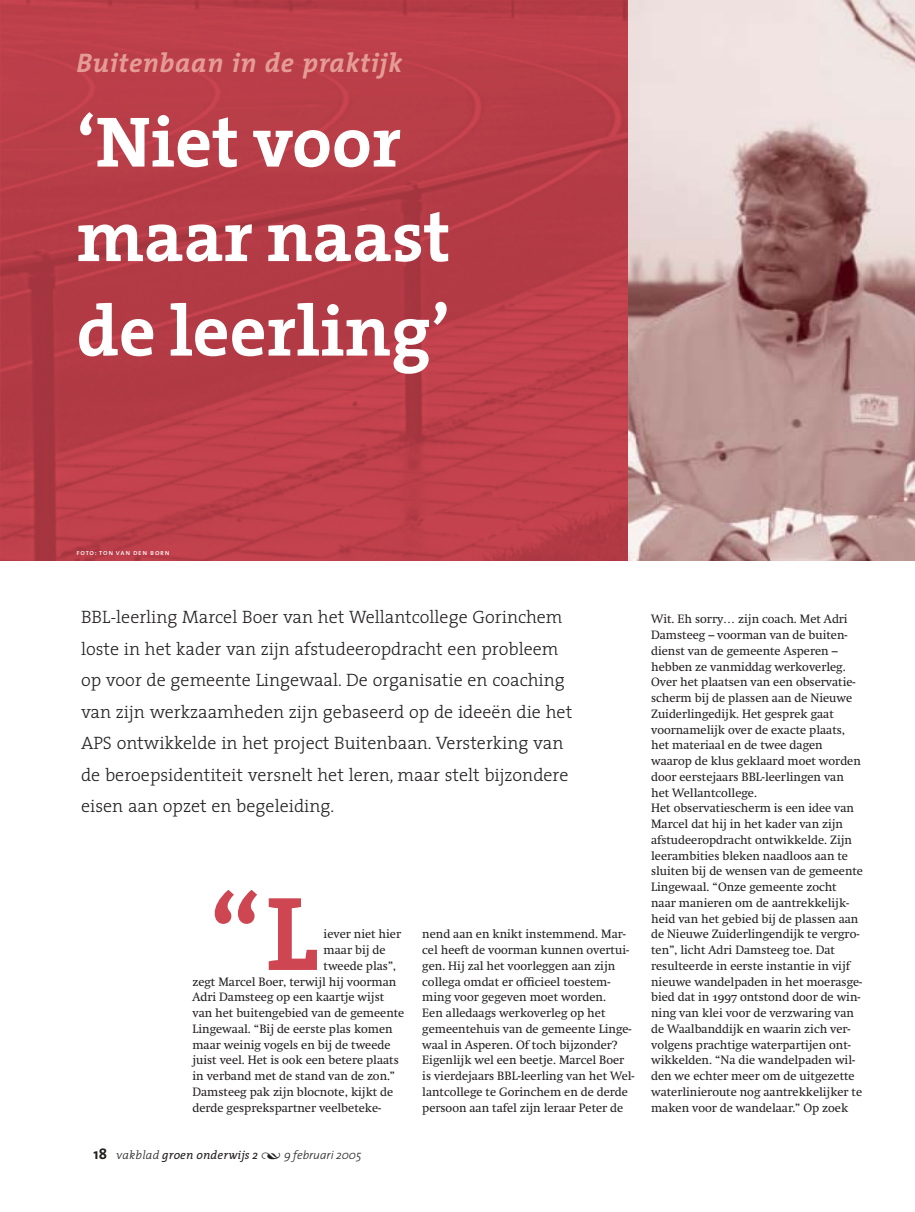
<style>
.page{position:relative;width:915px;height:1212px;background:#fff}
.page>*{position:absolute;margin:0;border:0;box-sizing:border-box;transform-origin:0 0}
.t1{font:700 106.05px "The Serif";color:#ce4652}
.t2{font:700 72px/94.5px "The Serif";color:#fff}
.t3{font:italic 700 27px "The Mix";letter-spacing:.025em;color:#e59b96}
.t4{font:300 18px/31.5px "The Serif";color:#231f1f}
.t5{font:12px/15.8px "Swift Special";color:#231f1f}
.t6{font:italic 12px "The Serif";letter-spacing:.015em;color:#231f1f}
.t7{font:7.5px "The Sans Caps";letter-spacing:.1em;color:#fff}
.s1{font-family:"The Sans";font-weight:700;font-style:normal;font-size:15px}
.s2{font-weight:300}
.s3{font-family:"The Serif Extra Light Expert";font-style:normal}
.s4{font-family:"The Sans";font-weight:300}
</style>
<div class="page">
<img style="left:0;top:0;width:628px;height:560px">
<img style="left:628px;top:0;width:286px;height:560px">
<h3 class="t3" style="left:77px;top:52px;width:327px">Buitenbaan in de praktijk</h3>
<h2 class="t2" style="left:77px;top:102px;width:375px">‘Niet voor maar naast de leerling’</h2>
<p class="t7" style="left:77px;top:548px;width:95px">foto: ton van den born</p>
<p class="t4" style="left:81px;top:603px;width:492px">BBL-leerling Marcel Boer van het Wellantcollege Gorinchem loste in het kader van zijn afstudeeropdracht een probleem op voor de gemeente Lingewaal. De organisatie en coaching van zijn werkzaamheden zijn gebaseerd op de ideeën die het APS ontwikkelde in het project Buitenbaan. Versterking van de beroepsidentiteit versnelt het leren, maar stelt bijzondere eisen aan opzet en begeleiding.</p>
<h1 class="t1" style="left:209px;top:896px;width:110px">“L</h1>
<p class="t5" style="left:323px;top:928px;width:79px">iever niet hier</p>
<p class="t5" style="left:323px;top:943px;width:63px">maar bij de</p>
<p class="t5" style="left:323px;top:959px;width:74px">tweede plas”,</p>
<p class="t5" style="left:192px;top:975px;width:205px">zegt Marcel Boer, terwijl hij voorman</p>
<p class="t5" style="left:192px;top:991px;width:193px">Adri Damsteeg op een kaartje wijst</p>
<p class="t5" style="left:192px;top:1006px;width:213px">van het buitengebied van de gemeente</p>
<p class="t5" style="left:192px;top:1022px;width:201px">Lingewaal. “Bij de eerste plas komen</p>
<p class="t5" style="left:192px;top:1038px;width:199px">maar weinig vogels en bij de tweede</p>
<p class="t5" style="left:192px;top:1054px;width:208px">juist veel. Het is ook een betere plaats</p>
<p class="t5" style="left:192px;top:1069px;width:204px">in verband met de stand van de zon.”</p>
<p class="t5" style="left:192px;top:1085px;width:202px">Damsteeg pak zijn blocnote, kijkt de</p>
<p class="t5" style="left:192px;top:1101px;width:190px">derde gesprekspartner veelbeteke-</p>
<p class="t6" style="left:94px;top:1150px;width:269px"><span class="s1">18</span> <span class="s2">vakblad</span> groen onderwijs 2 <span class="s3">Œ</span> <span class="s4">9 februari 2005</span></p>
<p class="t5" style="left:422px;top:928px;width:214px">nend aan en knikt instemmend. Mar&shy;cel heeft de voorman kunnen overtui&shy;gen. Hij zal het voorleggen aan zijn collega omdat er officieel toestem&shy;ming voor gegeven moet worden.<br>Een alledaags werkoverleg op het gemeentehuis van de gemeente Linge&shy;waal in Asperen. Of toch bijzonder?<br>Eigenlijk wel een beetje. Marcel Boer is vierdejaars BBL-leerling van het Wel&shy;lantcollege te Gorinchem en de derde persoon aan tafel zijn leraar Peter de</p>
<p class="t5" style="left:651px;top:613px;width:213px">Wit. Eh sorry… zijn coach. Met Adri Damsteeg – voorman van de buiten&shy;dienst van de gemeente Asperen – hebben ze vanmiddag werkoverleg.<br>Over het plaatsen van een observatie&shy;scherm bij de plassen aan de Nieuwe Zuiderlingedijk. Het gesprek gaat voornamelijk over de exacte plaats, het materiaal en de twee dagen waarop de klus geklaard moet worden door eerstejaars BBL-leerlingen van het Wellantcollege.<br>Het observatiescherm is een idee van Marcel dat hij in het kader van zijn afstudeeropdracht ontwikkelde. Zijn leerambities bleken naadloos aan te sluiten bij de wensen van de gemeente Lingewaal. “Onze gemeente zocht naar manieren om de aantrekkelijk&shy;heid van het gebied bij de plassen aan de Nieuwe Zuiderlingendijk te vergro&shy;ten”, licht Adri Damsteeg toe. Dat resulteerde in eerste instantie in vijf nieuwe wandelpaden in het moerasge&shy;bied dat in 1997 ontstond door de win&shy;ning van klei voor de verzwaring van de Waalbanddijk en waarin zich ver&shy;volgens prachtige waterpartijen ont&shy;wikkelden. “Na die wandelpaden wil&shy;den we echter meer om de uitgezette waterlinieroute nog aantrekkelijker te maken voor de wandelaar.” Op zoek</p>
</div>
